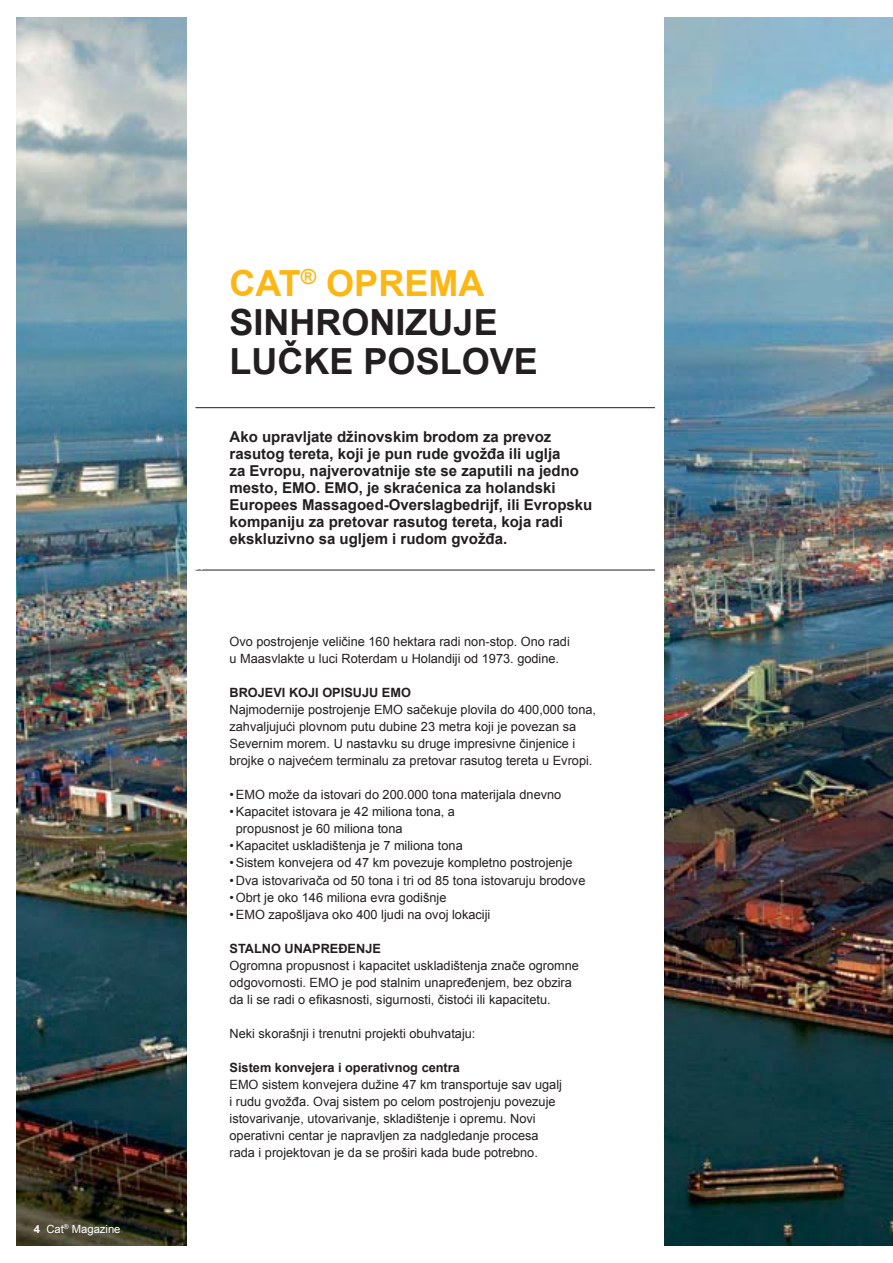
<style>
.page{position:relative;width:893px;height:1263px;background:#fff}
.page>*{position:absolute;margin:0;border:0;box-sizing:border-box;transform-origin:0 0}
.t1{font:700 36px/39px "Arial";color:#231f20}
.t2{font:700 15px/17px "Arial";color:#231f20}
.t3{font:15px "Arial";color:#fff}
.t4{font:12.75px/17px "Arial";color:#231f20}
.t5{font:700 12.75px "Arial";color:#231f20}
.t6{font:11.25px "Arial";color:#fff}
.s1{font-weight:700}
.s2{color:#fdb714}
</style>
<div class="page">
<img style="left:17px;top:17px;width:875px;height:1229px">
<div style="left:187px;top:0;width:476px;height:1263px;background:#fff"></div>
<hr style="left:195px;top:407px;width:460px;height:1px;background:#231f20">
<hr style="left:195px;top:570px;width:460px;height:1px;background:#231f20">
<p class="t6" style="left:34px;top:1223px;width:88px"><span class="s1">4</span> Cat<sup>®</sup> Magazine</p>
<p class="t3" style="left:195px;top:556px;width:9px">x</p>
<h1 class="t1" style="left:229px;top:264px;width:310px"><span class="s2">CAT</span><sup>®</sup> <span class="s2">OPREMA<br></span>SINHRONIZUJE<br>LUČKE POSLOVE</h1>
<p class="t2" style="left:229px;top:429px;width:364px">Ako upravljate džinovskim brodom za prevoz rasutog tereta, koji je pun rude gvožđa ili uglja<br>za Evropu, najverovatnije ste se zaputili na jedno mesto, EMO. EMO, je skraćenica za holandski Europees Massagoed-Overslagbedrijf, ili Evropsku kompaniju za pretovar rasutog tereta, koja radi ekskluzivno sa ugljem i rudom gvožđa.</p>
<p class="t4" style="left:229px;top:633px;width:342px">Ovo postrojenje veličine 160 hektara radi non-stop. Ono radi u Maasvlakte u luci Roterdam u Holandiji od 1973. godine.</p>
<p class="t5" style="left:229px;top:686px;width:183px">BROJEVI KOJI OPISUJU EMO</p>
<p class="t4" style="left:229px;top:702px;width:368px">Najmodernije postrojenje EMO sačekuje plovila do 400,000 tona, zahvaljujući plovnom putu dubine 23 metra koji je povezan sa Severnim morem. U nastavku su druge impresivne činjenice i brojke o najvećem terminalu za pretovar rasutog tereta u Evropi.</p>
<p class="t4" style="left:229px;top:787px;width:333px">• EMO može da istovari do 200.000 tona materijala dnevno</p>
<p class="t4" style="left:236px;top:804px;width:220px;text-indent:-6px">• Kapacitet istovara je 42 miliona tona, a propusnost je 60 miliona tona</p>
<p class="t4" style="left:229px;top:838px;width:235px">• Kapacitet uskladištenja je 7 miliona tona</p>
<p class="t4" style="left:229px;top:855px;width:344px">• Sistem konvejera od 47 km povezuje kompletno postrojenje</p>
<p class="t4" style="left:229px;top:872px;width:357px">• Dva istovarivača od 50 tona i tri od 85 tona istovaruju brodove</p>
<p class="t4" style="left:229px;top:889px;width:218px">• Obrt je oko 146 miliona evra godišnje</p>
<p class="t4" style="left:229px;top:906px;width:262px">• EMO zapošljava oko 400 ljudi na ovoj lokaciji</p>
<p class="t5" style="left:229px;top:941px;width:153px">STALNO UNAPREĐENJE</p>
<p class="t4" style="left:229px;top:957px;width:351px">Ogromna propusnost i kapacitet uskladištenja znače ogromne odgovornosti. EMO je pod stalnim unapređenjem, bez obzira da li se radi o efikasnosti, sigurnosti, čistoći ili kapacitetu.</p>
<p class="t4" style="left:229px;top:1025px;width:247px">Neki skorašnji i trenutni projekti obuhvataju:</p>
<p class="t5" style="left:229px;top:1060px;width:232px">Sistem konvejera i operativnog centra</p>
<p class="t4" style="left:229px;top:1076px;width:334px">EMO sistem konvejera dužine 47 km transportuje sav ugalj i rudu gvožđa. Ovaj sistem po celom postrojenju povezuje istovarivanje, utovarivanje, skladištenje i opremu. Novi operativni centar je napravljen za nadgledanje procesa rada i projektovan je da se proširi kada bude potrebno.</p>
</div>
